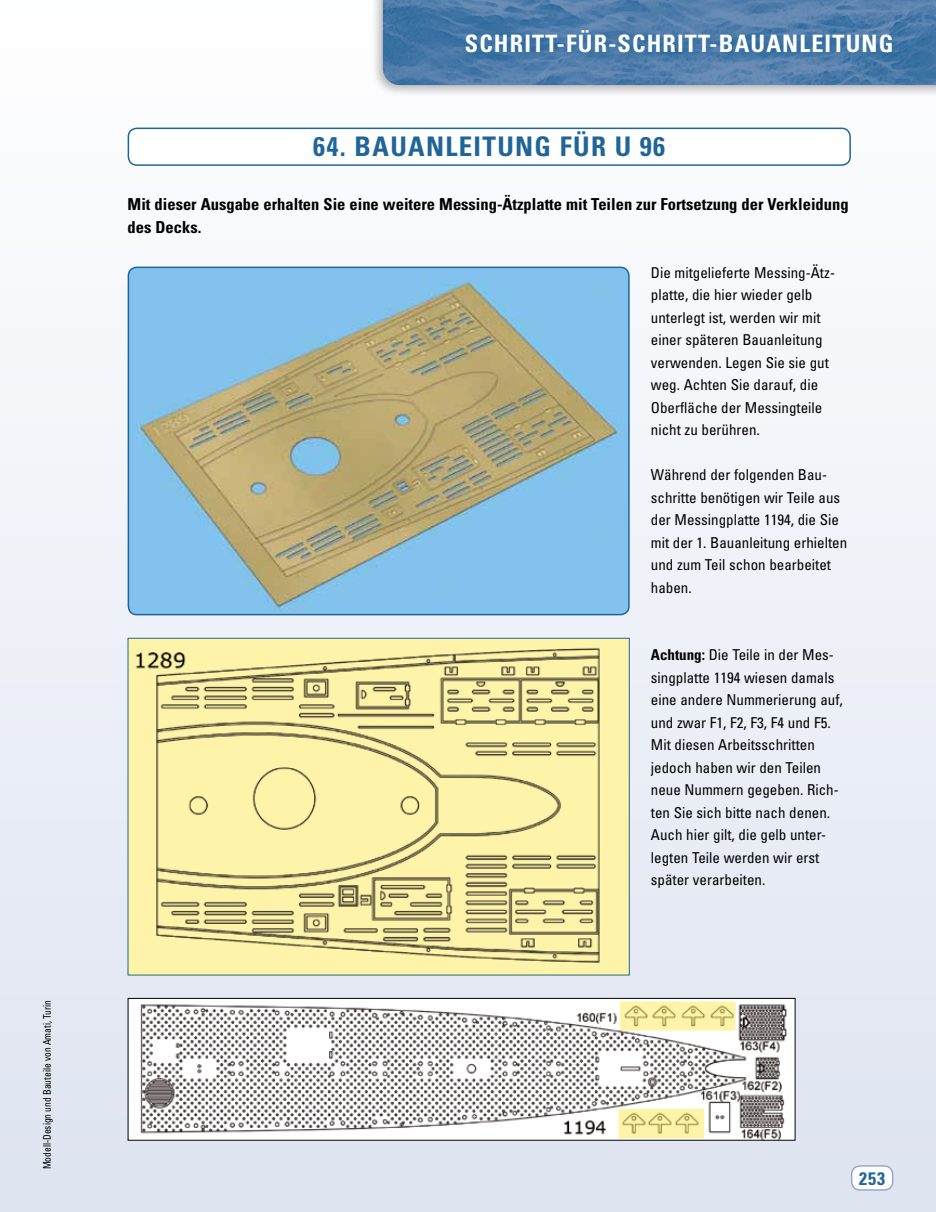
<style>
.page{position:relative;width:936px;height:1212px;background:#fff}
.page>*{position:absolute;margin:0;border:0;box-sizing:border-box;transform-origin:0 0}
.t1{font:700 condensed 27px "Univers";letter-spacing:.05em;color:#206598}
.t2{font:700 condensed 24px "Univers";letter-spacing:.05em;color:#fff}
.t3{font:700 condensed 18px "Univers";color:#206598}
.t4{font:700 condensed 16.5px/22.5px "Univers";color:#000}
.t5{font:condensed 15px/22.5px "Univers";color:#000}
.t6{font:condensed 10.5px "Univers";color:#000;scale:.9 1}
.s1{font-weight:700}
</style>
<div class="page">
<div style="left:0;top:0;width:935px;height:1212px;background:linear-gradient(to bottom,#fff,#dde3ef)"></div>
<div style="left:851px;top:1166px;width:41px;height:24px;background:#fff;border-radius:9px"></div>
<div style="left:850px;top:1165px;width:43px;height:26px;border:2px solid #93aacb;border-radius:9px"></div>
<div style="left:128px;top:128px;width:722px;height:37px;background:#fff;border-radius:9px"></div>
<div style="left:128px;top:128px;width:722px;height:38px;border:2px solid #206598;border-radius:9px"></div>
<div style="left:371px;top:0;width:564px;height:97px;background:#000;opacity:.3"></div>
<img style="left:383px;top:0;width:552px;height:85px">
<svg style="left:461px;top:26px;width:441px;height:38px;background:#4577a6"></svg>
<img style="left:128px;top:267px;width:501px;height:348px">
<div style="left:128px;top:267px;width:501px;height:348px;border:2px solid #206598;border-radius:9px"></div>
<img style="left:130px;top:640px;width:497px;height:333px">
<img style="left:130px;top:1000px;width:663px;height:138px">
<div style="left:128px;top:998px;width:667px;height:142px;border:1px solid #000"></div>
<p class="t6" style="left:41px;top:1169px;width:190px;rotate:-90deg">Modell-Design und Bauteile von Amati, Turin</p>
<h2 class="t2" style="left:465px;top:29px;width:330px">SCHRITT-FÜR-SCHRITT-BAUANLEI</h2>
<h2 class="t2" style="left:832px;top:29px;width:30px">TUNG</h2>
<h1 class="t1" style="left:313px;top:130px;width:353px">64. bauanleitung für u 96</h1>
<p class="t4" style="left:128px;top:193px;width:722px">Mit dieser Ausgabe erhalten Sie eine weitere Messing-Ätzplatte mit Teilen zur Fortsetzung der Verkleidung des Decks.</p>
<p class="t5" style="left:651px;top:261px;width:185px">Die mitgelieferte Messing-Ätz&shy;platte, die hier wieder gelb unterlegt ist, werden wir mit einer späteren Bauanleitung verwenden. Legen Sie sie gut weg. Achten Sie darauf, die<br>Oberfläche der Messingteile nicht zu berühren.</p>
<p class="t5" style="left:651px;top:464px;width:198px">Während der folgenden Bau&shy;schritte benötigen wir Teile aus der Messingplatte 1194, die Sie mit der 1. Bauanleitung erhielten und zum Teil schon bearbeitet haben.</p>
<p class="t5" style="left:651px;top:644px;width:193px"><span class="s1">Achtung:</span> Die Teile in der Mes&shy;singplatte 1194 wiesen damals eine andere Nummerierung auf, und zwar F1, F2, F3, F4 und F5.<br>Mit diesen Arbeitsschritten jedoch haben wir den Teilen neue Nummern gegeben. Rich&shy;ten Sie sich bitte nach denen.<br>Auch hier gilt, die gelb unter&shy;legten Teile werden wir erst später verarbeiten.</p>
<p class="t3" style="left:859px;top:1167px;width:27px">253</p>
</div>
